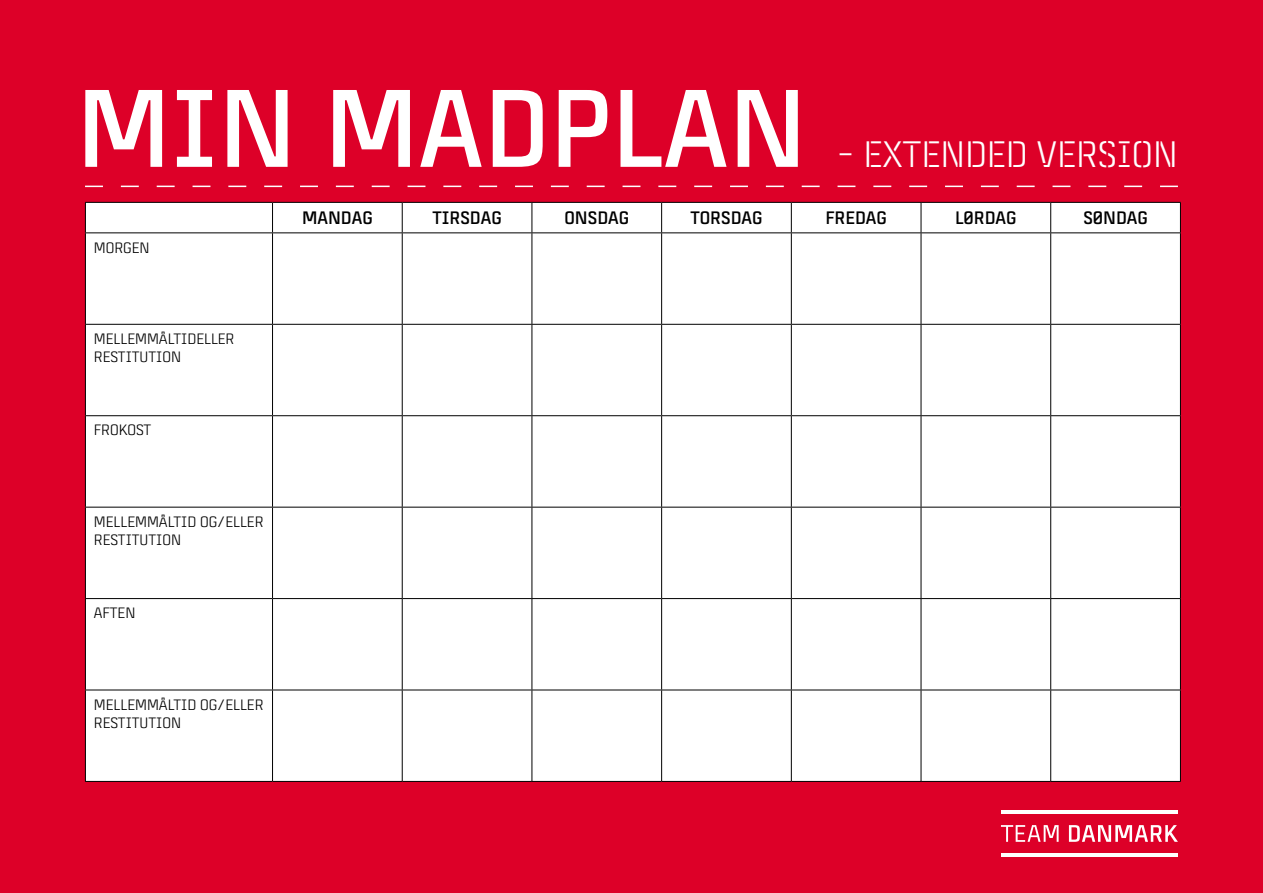
<style>
.page{position:relative;width:1263px;height:893px;background:#dd0028}
.page>*{position:absolute;margin:0;border:0;box-sizing:border-box;transform-origin:0 0}
.t1{font:700 109.95px "Team Danmark 4";color:#fff}
.t2{font:36.75px "Team Danmark stencil";color:#fff}
.t3{font:700 18px "Team Danmark 4";color:#000}
.t4{font:15px/18px "Team Danmark 4";color:#000}
</style>
<div class="page">
<div style="left:86px;top:203px;width:1094px;height:578px;background:#fff"></div>
<hr style="left:85px;top:202px;width:188px;height:1px;background:#000">
<svg style="left:85px;top:203px;width:1px;height:29px"></svg>
<hr style="left:273px;top:202px;width:129px;height:1px;background:#000">
<svg style="left:272px;top:203px;width:1px;height:29px"></svg>
<hr style="left:402px;top:202px;width:130px;height:1px;background:#000">
<svg style="left:402px;top:203px;width:1px;height:29px"></svg>
<hr style="left:532px;top:202px;width:130px;height:1px;background:#000">
<svg style="left:531px;top:203px;width:1px;height:29px"></svg>
<hr style="left:662px;top:202px;width:129px;height:1px;background:#000">
<svg style="left:661px;top:203px;width:1px;height:29px"></svg>
<hr style="left:791px;top:202px;width:130px;height:1px;background:#000">
<svg style="left:791px;top:203px;width:1px;height:29px"></svg>
<hr style="left:921px;top:202px;width:130px;height:1px;background:#000">
<svg style="left:921px;top:203px;width:1px;height:29px"></svg>
<hr style="left:1051px;top:202px;width:130px;height:1px;background:#000">
<svg style="left:1050px;top:203px;width:1px;height:29px"></svg>
<svg style="left:1180px;top:203px;width:1px;height:29px"></svg>
<hr style="left:85px;top:232px;width:188px;height:1px;background:#000">
<hr style="left:85px;top:233px;width:1px;height:91px;background:#000">
<hr style="left:273px;top:232px;width:129px;height:1px;background:#000">
<hr style="left:272px;top:233px;width:1px;height:91px;background:#000">
<hr style="left:402px;top:232px;width:130px;height:1px;background:#000">
<hr style="left:402px;top:233px;width:1px;height:91px;background:#000">
<hr style="left:532px;top:232px;width:130px;height:1px;background:#000">
<hr style="left:531px;top:233px;width:1px;height:91px;background:#000">
<hr style="left:662px;top:232px;width:129px;height:1px;background:#000">
<hr style="left:661px;top:233px;width:1px;height:91px;background:#000">
<hr style="left:791px;top:232px;width:130px;height:1px;background:#000">
<hr style="left:791px;top:233px;width:1px;height:91px;background:#000">
<hr style="left:921px;top:232px;width:130px;height:1px;background:#000">
<hr style="left:921px;top:233px;width:1px;height:91px;background:#000">
<hr style="left:1051px;top:232px;width:130px;height:1px;background:#000">
<hr style="left:1050px;top:233px;width:1px;height:91px;background:#000">
<hr style="left:1180px;top:233px;width:1px;height:91px;background:#000">
<hr style="left:85px;top:324px;width:188px;height:1px;background:#000">
<hr style="left:85px;top:325px;width:1px;height:90px;background:#000">
<hr style="left:273px;top:324px;width:129px;height:1px;background:#000">
<hr style="left:272px;top:325px;width:1px;height:90px;background:#000">
<hr style="left:402px;top:324px;width:130px;height:1px;background:#000">
<hr style="left:402px;top:325px;width:1px;height:90px;background:#000">
<hr style="left:532px;top:324px;width:130px;height:1px;background:#000">
<hr style="left:531px;top:325px;width:1px;height:90px;background:#000">
<hr style="left:662px;top:324px;width:129px;height:1px;background:#000">
<hr style="left:661px;top:325px;width:1px;height:90px;background:#000">
<hr style="left:791px;top:324px;width:130px;height:1px;background:#000">
<hr style="left:791px;top:325px;width:1px;height:90px;background:#000">
<hr style="left:921px;top:324px;width:130px;height:1px;background:#000">
<hr style="left:921px;top:325px;width:1px;height:90px;background:#000">
<hr style="left:1051px;top:324px;width:130px;height:1px;background:#000">
<hr style="left:1050px;top:325px;width:1px;height:90px;background:#000">
<hr style="left:1180px;top:325px;width:1px;height:90px;background:#000">
<hr style="left:85px;top:415px;width:188px;height:1px;background:#000">
<hr style="left:85px;top:416px;width:1px;height:91px;background:#000">
<hr style="left:273px;top:415px;width:129px;height:1px;background:#000">
<hr style="left:272px;top:416px;width:1px;height:91px;background:#000">
<hr style="left:402px;top:415px;width:130px;height:1px;background:#000">
<hr style="left:402px;top:416px;width:1px;height:91px;background:#000">
<hr style="left:532px;top:415px;width:130px;height:1px;background:#000">
<hr style="left:531px;top:416px;width:1px;height:91px;background:#000">
<hr style="left:662px;top:415px;width:129px;height:1px;background:#000">
<hr style="left:661px;top:416px;width:1px;height:91px;background:#000">
<hr style="left:791px;top:415px;width:130px;height:1px;background:#000">
<hr style="left:791px;top:416px;width:1px;height:91px;background:#000">
<hr style="left:921px;top:415px;width:130px;height:1px;background:#000">
<hr style="left:921px;top:416px;width:1px;height:91px;background:#000">
<hr style="left:1051px;top:415px;width:130px;height:1px;background:#000">
<hr style="left:1050px;top:416px;width:1px;height:91px;background:#000">
<hr style="left:1180px;top:416px;width:1px;height:91px;background:#000">
<hr style="left:85px;top:507px;width:188px;height:1px;background:#000">
<hr style="left:85px;top:507px;width:1px;height:91px;background:#000">
<hr style="left:273px;top:507px;width:129px;height:1px;background:#000">
<hr style="left:272px;top:507px;width:1px;height:91px;background:#000">
<hr style="left:402px;top:507px;width:130px;height:1px;background:#000">
<hr style="left:402px;top:507px;width:1px;height:91px;background:#000">
<hr style="left:532px;top:507px;width:130px;height:1px;background:#000">
<hr style="left:531px;top:507px;width:1px;height:91px;background:#000">
<hr style="left:662px;top:507px;width:129px;height:1px;background:#000">
<hr style="left:661px;top:507px;width:1px;height:91px;background:#000">
<hr style="left:791px;top:507px;width:130px;height:1px;background:#000">
<hr style="left:791px;top:507px;width:1px;height:91px;background:#000">
<hr style="left:921px;top:507px;width:130px;height:1px;background:#000">
<hr style="left:921px;top:507px;width:1px;height:91px;background:#000">
<hr style="left:1051px;top:507px;width:130px;height:1px;background:#000">
<hr style="left:1050px;top:507px;width:1px;height:91px;background:#000">
<hr style="left:1180px;top:507px;width:1px;height:91px;background:#000">
<hr style="left:85px;top:598px;width:188px;height:1px;background:#000">
<hr style="left:85px;top:599px;width:1px;height:91px;background:#000">
<hr style="left:273px;top:598px;width:129px;height:1px;background:#000">
<hr style="left:272px;top:599px;width:1px;height:91px;background:#000">
<hr style="left:402px;top:598px;width:130px;height:1px;background:#000">
<hr style="left:402px;top:599px;width:1px;height:91px;background:#000">
<hr style="left:532px;top:598px;width:130px;height:1px;background:#000">
<hr style="left:531px;top:599px;width:1px;height:91px;background:#000">
<hr style="left:662px;top:598px;width:129px;height:1px;background:#000">
<hr style="left:661px;top:599px;width:1px;height:91px;background:#000">
<hr style="left:791px;top:598px;width:130px;height:1px;background:#000">
<hr style="left:791px;top:599px;width:1px;height:91px;background:#000">
<hr style="left:921px;top:598px;width:130px;height:1px;background:#000">
<hr style="left:921px;top:599px;width:1px;height:91px;background:#000">
<hr style="left:1051px;top:598px;width:130px;height:1px;background:#000">
<hr style="left:1050px;top:599px;width:1px;height:91px;background:#000">
<hr style="left:1180px;top:599px;width:1px;height:91px;background:#000">
<hr style="left:85px;top:690px;width:188px;height:1px;background:#000">
<hr style="left:85px;top:690px;width:1px;height:91px;background:#000">
<hr style="left:273px;top:690px;width:129px;height:1px;background:#000">
<hr style="left:272px;top:690px;width:1px;height:91px;background:#000">
<hr style="left:402px;top:690px;width:130px;height:1px;background:#000">
<hr style="left:402px;top:690px;width:1px;height:91px;background:#000">
<hr style="left:532px;top:690px;width:130px;height:1px;background:#000">
<hr style="left:531px;top:690px;width:1px;height:91px;background:#000">
<hr style="left:662px;top:690px;width:129px;height:1px;background:#000">
<hr style="left:661px;top:690px;width:1px;height:91px;background:#000">
<hr style="left:791px;top:690px;width:130px;height:1px;background:#000">
<hr style="left:791px;top:690px;width:1px;height:91px;background:#000">
<hr style="left:921px;top:690px;width:130px;height:1px;background:#000">
<hr style="left:921px;top:690px;width:1px;height:91px;background:#000">
<hr style="left:1051px;top:690px;width:130px;height:1px;background:#000">
<hr style="left:1050px;top:690px;width:1px;height:91px;background:#000">
<hr style="left:1180px;top:690px;width:1px;height:91px;background:#000">
<hr style="left:85px;top:781px;width:188px;height:1px;background:#000">
<hr style="left:273px;top:781px;width:129px;height:1px;background:#000">
<hr style="left:402px;top:781px;width:130px;height:1px;background:#000">
<hr style="left:532px;top:781px;width:130px;height:1px;background:#000">
<hr style="left:662px;top:781px;width:129px;height:1px;background:#000">
<hr style="left:791px;top:781px;width:130px;height:1px;background:#000">
<hr style="left:921px;top:781px;width:130px;height:1px;background:#000">
<hr style="left:1051px;top:781px;width:130px;height:1px;background:#000">
<hr style="left:1001px;top:853px;width:177px;height:4px;background:#fff">
<hr style="left:1001px;top:810px;width:177px;height:3px;background:#fff">
<svg style="left:1069px;top:825px;width:109px;height:17px"></svg>
<svg style="left:1001px;top:825px;width:57px;height:17px"></svg>
<svg style="left:85px;top:186px;width:1093px;height:1px"></svg>
<h1 class="t1" style="left:77px;top:71px;width:732px">MIN MADPLAN</h1>
<h2 class="t2" style="left:837px;top:136px;width:342px">- EXTENDED VERSION</h2>
<p class="t4" style="left:94px;top:238px;width:57px">MORGEN</p>
<p class="t4" style="left:94px;top:330px;width:142px">MELLEMMÅLTIDELLER<br>RESTITUTION</p>
<p class="t4" style="left:94px;top:421px;width:59px">FROKOST</p>
<p class="t4" style="left:94px;top:512px;width:171px">MELLEMMÅLTID OG/ELLER<br>RESTITUTION</p>
<p class="t4" style="left:94px;top:604px;width:43px">AFTEN</p>
<p class="t4" style="left:94px;top:695px;width:171px">MELLEMMÅLTID OG/ELLER<br>RESTITUTION</p>
<p class="t3" style="left:302px;top:209px;width:72px">MANDAG</p>
<p class="t3" style="left:432px;top:209px;width:71px">TIRSDAG</p>
<p class="t3" style="left:564px;top:209px;width:66px">ONSDAG</p>
<p class="t3" style="left:690px;top:209px;width:74px">TORSDAG</p>
<p class="t3" style="left:825px;top:209px;width:63px">FREDAG</p>
<p class="t3" style="left:955px;top:209px;width:63px">LØRDAG</p>
<p class="t3" style="left:1083px;top:209px;width:66px">SØNDAG</p>
</div>
